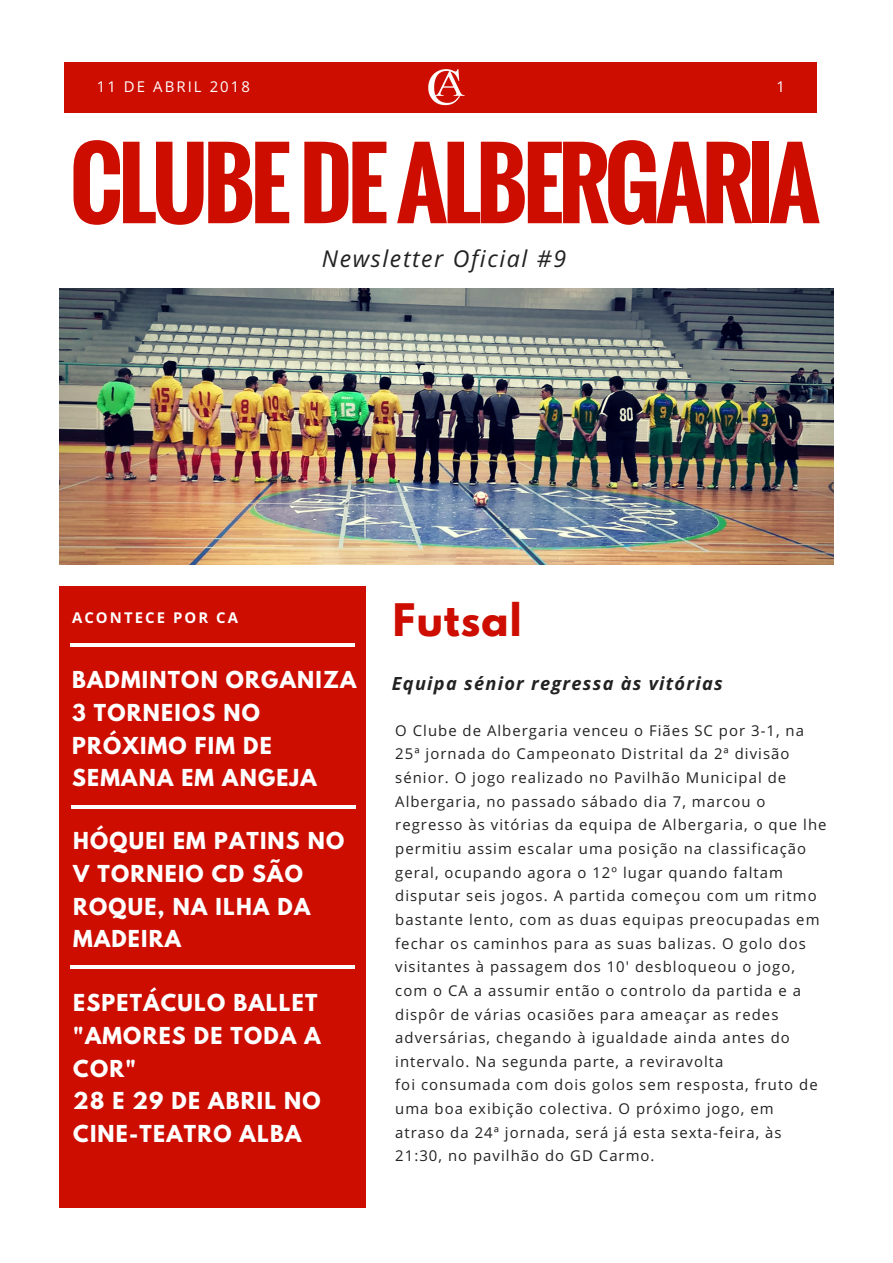
<style>
.page{position:relative;width:893px;height:1263px;background:#fff}
.page>*{position:absolute;margin:0;border:0;box-sizing:border-box;transform-origin:0 0}
.t1{font:700 92.7px "Oswald";letter-spacing:-.05em;color:#cc0d00}
.t2{font:700 39.75px "League Spartan";letter-spacing:.03em;color:#cc0d00}
.t3{font:italic 23.25px "Open Sans";letter-spacing:.07em;color:#222}
.t4{font:700 20.7px/32.7px "League Spartan";letter-spacing:.06em;color:#fff}
.t5{font:italic 700 18.15px "Open Sans";letter-spacing:.07em;color:#222}
.t6{font:14.85px/23.7px "Open Sans";letter-spacing:.07em;color:#222}
.t7{font:14.85px "Open Sans";letter-spacing:.14em;color:#fff}
.t8{font:700 14.85px "Open Sans";letter-spacing:.14em;color:#fff}
</style>
<div class="page">
<div style="left:64px;top:62px;width:752px;height:51px;background:#cc0d00"></div>
<div style="left:60px;top:587px;width:306px;height:621px;background:#cc0d00"></div>
<hr style="left:71px;top:805px;width:285px;height:3px;background:#fff">
<hr style="left:70px;top:965px;width:285px;height:3px;background:#fff">
<hr style="left:70px;top:643px;width:285px;height:3px;background:#fff">
<img style="left:60px;top:288px;width:773px;height:276px">
<img style="left:428px;top:69px;width:37px;height:37px">
<p class="t7" style="left:97px;top:76px;width:155px">11 DE ABRIL 2018</p>
<p class="t7" style="left:776px;top:76px;width:10px">1</p>
<h1 class="t1" style="left:70px;top:113px;width:752px">CLUBEDEALBERGARIA</h1>
<h3 class="t3" style="left:322px;top:242px;width:246px">Newsletter Oficial #9</h3>
<p class="t8" style="left:72px;top:607px;width:168px">ACONTECE POR CA</p>
<h3 class="t4" style="left:72px;top:666px;width:286px">BADMINTON ORGANIZA<br>3 TORNEIOS NO<br>PRÓXIMO FIM DE<br>SEMANA EM ANGEJA</h3>
<h3 class="t4" style="left:73px;top:827px;width:273px">HÓQUEI EM PATINS NO<br>V TORNEIO CD SÃO<br>ROQUE, NA ILHA DA<br>MADEIRA</h3>
<h3 class="t4" style="left:73px;top:989px;width:249px">ESPETÁCULO BALLET "AMORES DE TODA A<br>COR"<br>28 E 29 DE ABRIL NO<br>CINE-TEATRO ALBA</h3>
<h2 class="t2" style="left:393px;top:600px;width:130px">Futsal</h2>
<p class="t5" style="left:392px;top:671px;width:332px">Equipa sénior regressa às vitórias</p>
<p class="t6" style="left:395px;top:718px;width:433px">O Clube de Albergaria venceu o Fiães SC por 3-1, na 25ª jornada do Campeonato Distrital da 2ª divisão sénior. O jogo realizado no Pavilhão Municipal de Albergaria, no passado sábado dia 7, marcou o regresso às vitórias da equipa de Albergaria, o que lhe permitiu assim escalar uma posição na classificação geral, ocupando agora o 12º lugar quando faltam disputar seis jogos. A partida começou com um ritmo bastante lento, com as duas equipas preocupadas em fechar os caminhos para as suas balizas. O golo dos visitantes à passagem dos 10' desbloqueou o jogo, com o CA a assumir então o controlo da partida e a dispôr de várias ocasiões para ameaçar as redes adversárias, chegando à igualdade ainda antes do intervalo. Na segunda parte, a reviravolta<br>foi consumada com dois golos sem resposta, fruto de uma boa exibição colectiva. O próximo jogo, em<br>atraso da 24ª jornada, será já esta sexta-feira, às 21:30, no pavilhão do GD Carmo.</p>
</div>
